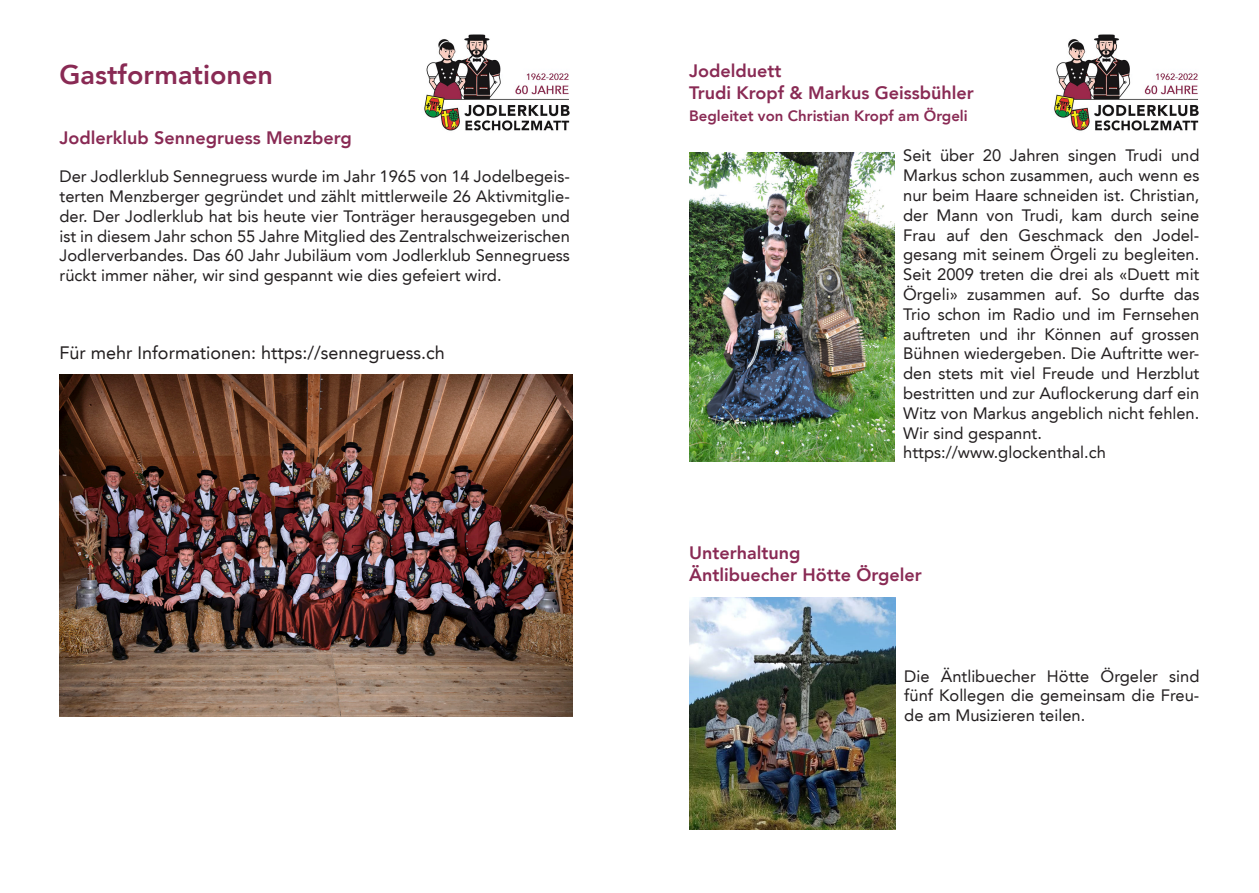
<style>
.page{position:relative;width:1259px;height:893px;background:#fff}
.page>*{position:absolute;margin:0;border:0;box-sizing:border-box;transform-origin:0 0}
.t1{font:800 27px "Avenir LT";color:#892a54}
.t2{font:800 18px "Avenir LT";color:#892a54}
.t3{font:18px "Avenir LT";color:#231f20}
.t4{font:16.5px/19.8px "Avenir LT";color:#231f20;text-align:justify}
.t5{font:800 15px "Avenir LT";color:#892a54}
</style>
<div class="page">
<img style="left:424px;top:34px;width:146px;height:97px">
<img style="left:60px;top:375px;width:512px;height:342px">
<img style="left:1054px;top:34px;width:145px;height:97px">
<img style="left:689px;top:152px;width:205px;height:310px">
<img style="left:689px;top:597px;width:207px;height:232px">
<p class="t1" style="left:60px;top:59px;width:215px">Gastformationen</p>
<p class="t2" style="left:60px;top:127px;width:294px">Jodlerklub Sennegruess Menzberg</p>
<p class="t4" style="left:60px;top:167px;width:512px">Der Jodlerklub Sennegruess wurde im Jahr 1965 von 14 Jodelbegeis&shy;terten Menzberger gegründet und zählt mittlerweile 26 Aktivmitglie&shy;der. Der Jodlerklub hat bis heute vier Tonträger herausgegeben und ist in diesem Jahr schon 55 Jahre Mitglied des Zentralschweizerischen Jodlerverbandes. Das 60 Jahr Jubiläum vom Jodlerklub Sennegruess rückt immer näher, wir sind gespannt wie dies gefeiert wird.</p>
<p class="t3" style="left:60px;top:342px;width:387px">Für mehr Informationen: https://sennegruess.ch</p>
<p class="t2" style="left:689px;top:60px;width:94px">Jodelduett</p>
<p class="t2" style="left:689px;top:82px;width:286px">Trudi Kropf &amp; Markus Geissbühler</p>
<p class="t5" style="left:689px;top:107px;width:280px">Begleitet von Christian Kropf am Örgeli</p>
<p class="t4" style="left:903px;top:146px;width:298px">Seit über 20 Jahren singen Trudi und Markus schon zusammen, auch wenn es nur beim Haare schneiden ist. Christian, der Mann von Trudi, kam durch seine Frau auf den Geschmack den Jodel&shy;gesang mit seinem Örgeli zu begleiten.<br>Seit 2009 treten die drei als «Duett mit Örgeli» zusammen auf. So durfte das Trio schon im Radio und im Fernsehen auftreten und ihr Können auf grossen Bühnen wiedergeben. Die Auftritte wer&shy;den stets mit viel Freude und Herzblut bestritten und zur Auflockerung darf ein Witz von Markus angeblich nicht fehlen.<br>Wir sind gespannt.</p>
<p class="t4" style="left:903px;top:443px;width:204px">https://www.glockenthal.ch</p>
<p class="t2" style="left:689px;top:542px;width:113px">Unterhaltung</p>
<p class="t2" style="left:689px;top:564px;width:234px">Äntlibuecher Hötte Örgeler</p>
<p class="t4" style="left:904px;top:666px;width:297px">Die Äntlibuecher Hötte Örgeler sind fünf Kollegen die gemeinsam die Freu&shy;de am Musizieren teilen.</p>
</div>
